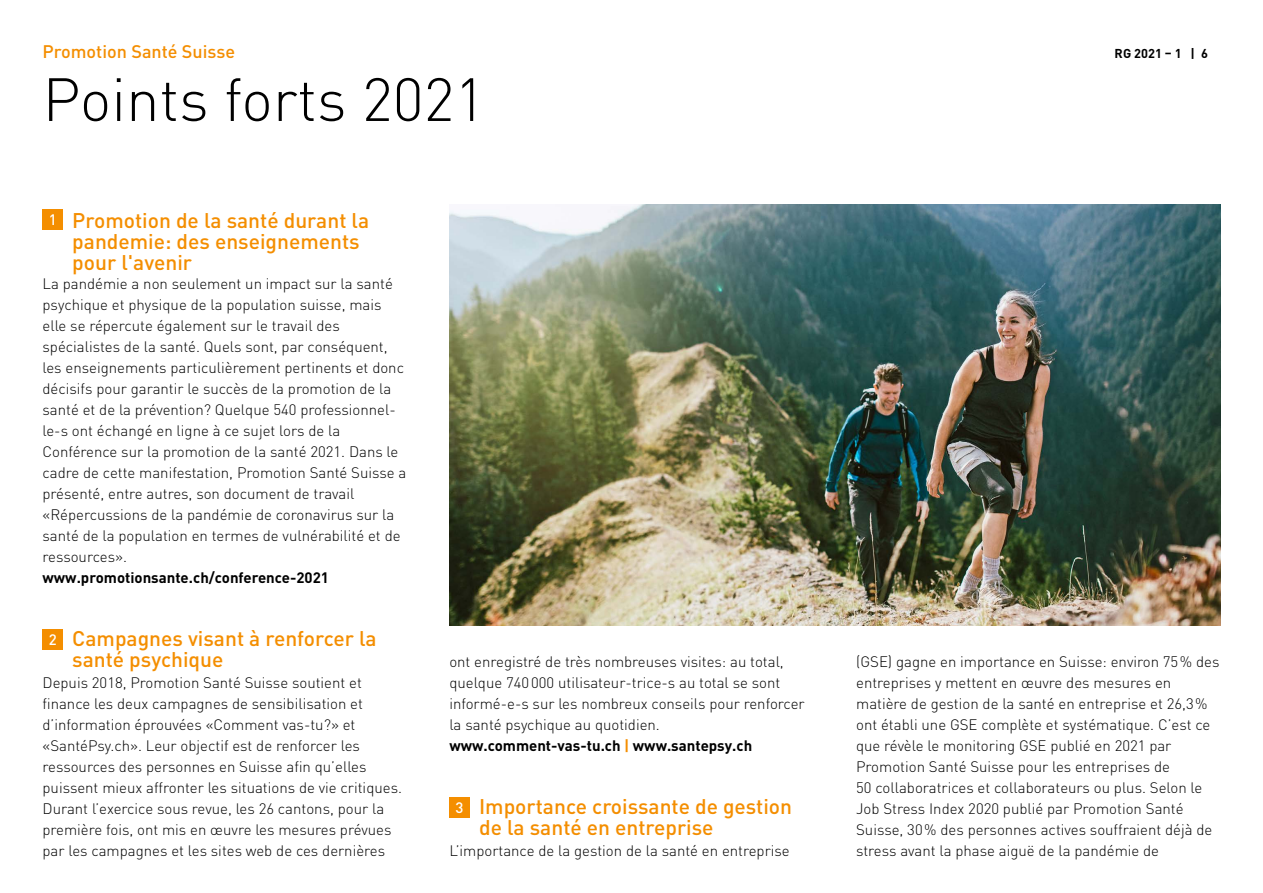
<style>
.page{position:relative;width:1263px;height:893px;background:#fff}
.page>*{position:absolute;margin:0;border:0;box-sizing:border-box;transform-origin:0 0}
.t1{font:300 60px "DIN Pro";color:#000}
.t2{font:500 21px/21px "DIN Pro";color:#f48e00}
.t3{font:500 18px "DIN Pro";color:#f48e00}
.t4{font:300 15px/21px "DIN Pro";color:#000}
.t5{font:700 15px "DIN Pro";color:#000}
.t6{font:700 12.75px "DIN Pro";color:#000}
.s1{font-size:15px;color:#fff}
.s2{font-weight:700}
.s3{font-weight:700;color:#f48e00}
</style>
<div class="page">
<div style="left:43px;top:209px;width:20px;height:20px;background:#f48e00"></div>
<div style="left:43px;top:629px;width:20px;height:20px;background:#f48e00"></div>
<img style="left:449px;top:205px;width:771px;height:420px">
<div style="left:449px;top:797px;width:21px;height:20px;background:#f48e00"></div>
<p class="t3" style="left:43px;top:39px;width:194px">Promotion Santé Suisse</p>
<h1 class="t1" style="left:43px;top:59px;width:444px">Points forts 2021</h1>
<h2 class="t2" style="left:72px;top:209px;width:298px;text-indent:-24px"><sup>1</sup> Promotion de la santé durant la pandemie: des enseignements pour l'avenir</h2>
<p class="t4" style="left:43px;top:272px;width:365px">La pandémie a non seulement un impact sur la santé psychique et physique de la population suisse, mais elle se répercute également sur le travail des spécialistes de la santé. Quels sont, par conséquent, les enseignements particulièrement pertinents et donc décisifs pour garantir le succès de la promotion de la santé et de la prévention? Quelque 540 professionnel&shy;le-s ont échangé en ligne à ce sujet lors de la Conférence sur la promotion de la santé 2021. Dans le cadre de cette manifestation, Promotion Santé Suisse a présenté, entre autres, son document de travail «Répercussions de la pandémie de coronavirus sur la santé de la population en termes de vulnérabilité et de ressources».</p>
<p class="t5" style="left:43px;top:567px;width:288px">www.promotionsante.ch/conference-2021</p>
<h2 class="t2" style="left:72px;top:627px;width:306px;text-indent:-23px"><span class="s1">2</span> Campagnes visant à renforcer la santé psychique</h2>
<p class="t4" style="left:43px;top:671px;width:361px">Depuis 2018, Promotion Santé Suisse soutient et finance les deux campagnes de sensibilisation et d’information éprouvées «Comment vas-tu?» et «SantéPsy.ch». Leur objectif est de renforcer les ressources des personnes en Suisse afin qu’elles puissent mieux affronter les situations de vie critiques.<br>Durant l’exercice sous revue, les 26 cantons, pour la première fois, ont mis en œuvre les mesures prévues par les campagnes et les sites web de ces dernières</p>
<p class="t4" style="left:449px;top:650px;width:357px">ont enregistré de très nombreuses visites: au total, quelque 740000 utilisateur-trice-s au total se sont informé-e-s sur les nombreux conseils pour renforcer la santé psychique au quotidien. <span class="s2">www.comment-vas-tu.ch</span> <span class="s3">|</span> <span class="s2">www.santepsy.ch</span></p>
<h2 class="t2" style="left:479px;top:795px;width:315px;text-indent:-23px"><span class="s1">3</span> Importance croissante de gestion de la santé en entreprise</h2>
<p class="t4" style="left:449px;top:839px;width:342px">L’importance de la gestion de la santé en entreprise</p>
<p class="t6" style="left:1114px;top:45px;width:95px">RG 2021 – 1 | 6</p>
<p class="t4" style="left:856px;top:650px;width:365px">(GSE) gagne en importance en Suisse: environ 75% des entreprises y mettent en œuvre des mesures en matière de gestion de la santé en entreprise et 26,3% ont établi une GSE complète et systématique. C’est ce que révèle le monitoring GSE publié en 2021 par Promotion Santé Suisse pour les entreprises de<br>50 collaboratrices et collaborateurs ou plus. Selon le Job Stress Index 2020 publié par Promotion Santé Suisse, 30% des personnes actives souffraient déjà de stress avant la phase aiguë de la pandémie de</p>
</div>
